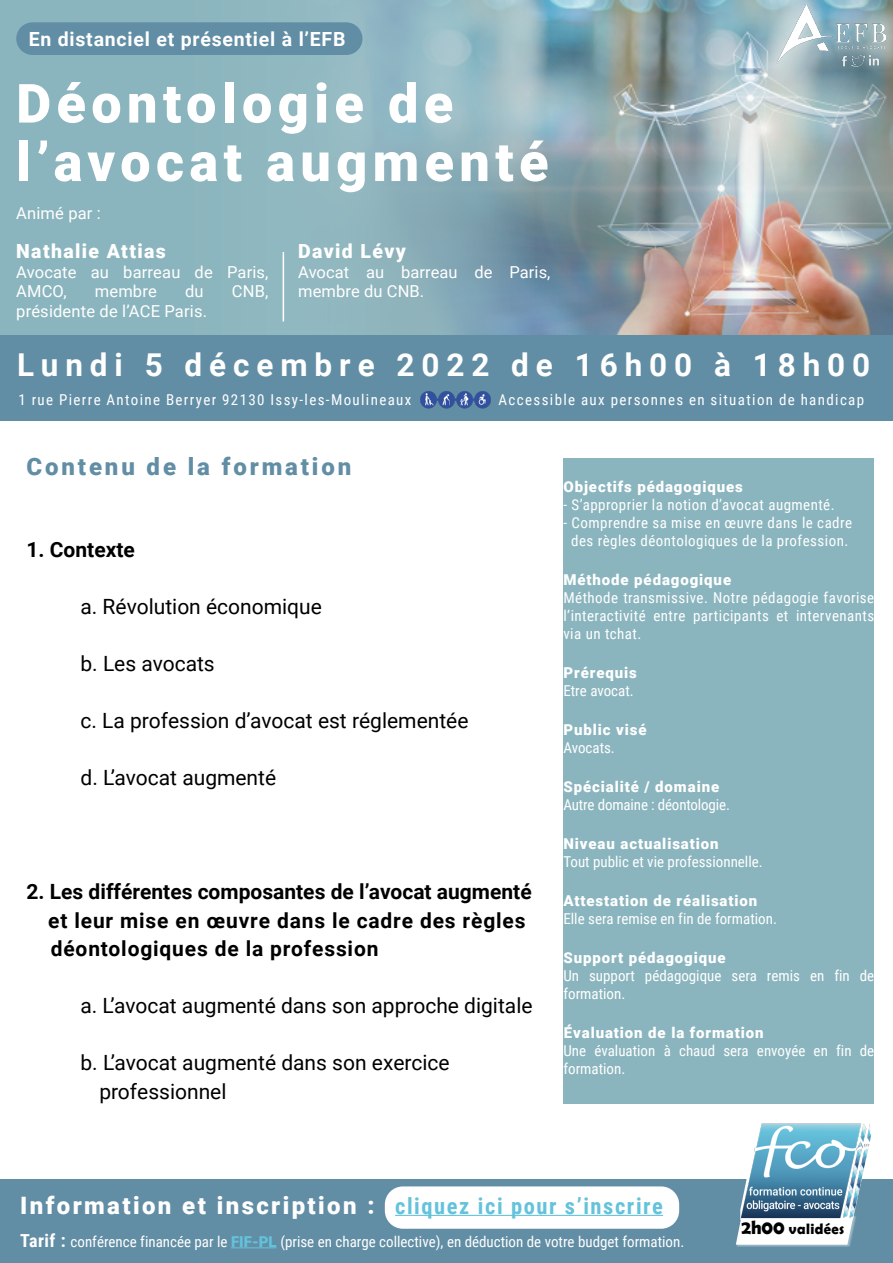
<style>
.page{position:relative;width:893px;height:1263px;background:#fff}
.page>*{position:absolute;margin:0;border:0;box-sizing:border-box;transform-origin:0 0}
.t1{font:900 54px/58.5px "Roboto";letter-spacing:.1em;color:#fff}
.t2{font:52.5px "Roboto Condensed";letter-spacing:.115em;color:#fff}
.t3{font:700 31.5px "Roboto";letter-spacing:.22em;color:#fff}
.t4{font:900 24px "Roboto";letter-spacing:.1em;color:#fff}
.t5{font:900 24px "Roboto";letter-spacing:.12em;color:#628ea5}
.t6{font:21px/28.5px "Roboto";color:#000}
.t7{font:700 21px/28.5px "Roboto";letter-spacing:.04em;color:#000}
.t8{font:700 21px "Roboto";color:#000}
.t9{font:700 19.5px "Roboto";letter-spacing:.04em;color:#fff}
.t10{font:900 19.5px "Roboto";letter-spacing:.07em;color:#fff}
.t11{font:16.5px/19.5px "Roboto";letter-spacing:.01em;color:#fff}
.t12{font:700 15.15px "Berlin Sans FB Demi";letter-spacing:.03em;color:#000;scale:.96 1}
.t13{font:15px/18px "Roboto Condensed";color:#fff}
.t14{font:900 15px "Roboto";letter-spacing:.06em;color:#fff}
.t15{font:15px/18px "Roboto Condensed";letter-spacing:.03em;color:#fff;text-align:center}
.t16{font:15px "Roboto Condensed";letter-spacing:.09em;color:#fff}
.s1{font-family:"Roboto Condensed";font-weight:700;font-size:22.5px;color:#64c2db}
.s2{font-weight:700;font-size:18px}
.s3{font-family:"Roboto";font-weight:900;color:#64c2db}
.s4{font-size:19.2px}
</style>
<div class="page">
<div style="left:563px;top:458px;width:311px;height:645px;background:#8bb5be"></div>
<div style="left:0;top:1179px;width:893px;height:84px;background:#628ea5"></div>
<div style="left:385px;top:1186px;width:294px;height:43px;background:#fff;border-radius:18px"></div>
<div style="left:736px;top:1215px;width:120px;height:32px;background:#95b2c2"></div>
<svg style="left:736px;top:1123px;width:135px;height:122px"></svg>
<img style="left:535px;top:0;width:358px;height:336px">
<div style="left:0;top:0;width:535px;height:337px;background:#8bb5be"></div>
<hr style="left:395px;top:1215px;width:268px;height:1px;background:#64c2db">
<hr style="left:231px;top:1247px;width:46px;height:1px;background:#64c2db">
<div style="left:0;top:336px;width:893px;height:85px;background:#628ea5"></div>
<img style="left:420px;top:391px;width:71px;height:17px">
<div style="left:755px;top:0;width:138px;height:86px;background:#fff;opacity:.75"></div>
<img style="left:776px;top:5px;width:109px;height:58px">
<img style="left:831px;top:45px;width:30px;height:33px">
<img style="left:846px;top:49px;width:23px;height:23px">
<svg style="left:867px;top:54px;width:13px;height:11px"></svg>
<div style="left:16px;top:22px;width:346px;height:33px;background:#628ea5;border-radius:16px"></div>
<hr style="left:283px;top:252px;width:1px;height:69px;background:#fff">
<h3 class="t9" style="left:29px;top:25px;width:318px">En distanciel et présentiel à l’EFB</h3>
<h1 class="t1" style="left:16px;top:72px;width:534px">Déontologie de l’avocat augmenté</h1>
<p class="t11" style="left:16px;top:203px;width:86px">Animé par :</p>
<h3 class="t10" style="left:16px;top:238px;width:151px">Nathalie Attias</h3>
<p class="t11" style="left:16px;top:262px;width:254px">Avocate au barreau de Paris,<br>AMCO,</p>
<h2 class="t2" style="left:135px;top:231px;width:625px">LA PROCÉDURE D’APPEL</h2>
<h3 class="t10" style="left:298px;top:238px;width:109px">David Lévy</h3>
<p class="t11" style="left:298px;top:262px;width:254px">Avocat au barreau de Paris, membre du CNB.</p>
<p class="t11" style="left:95px;top:281px;width:64px">membre</p>
<p class="t11" style="left:185px;top:281px;width:20px">du</p>
<p class="t11" style="left:232px;top:281px;width:38px">CNB,</p>
<p class="t11" style="left:16px;top:301px;width:192px">présidente de l’ACE Paris.</p>
<h3 class="t3" style="left:17px;top:343px;width:855px">Lundi 5 décembre 2022 de 16h00 à 18h00</h3>
<p class="t16" style="left:18px;top:389px;width:394px">1 rue Pierre Antoine Berryer 92130 Issy-les-Moulineaux</p>
<p class="t16" style="left:499px;top:389px;width:367px">Accessible aux personnes en situation de handicap</p>
<h3 class="t5" style="left:26px;top:449px;width:326px">Contenu de la formation</h3>
<h3 class="t8" style="left:26px;top:535px;width:110px">1. Contexte</h3>
<h3 class="t6" style="left:80px;top:592px;width:243px">a. Révolution économique</h3>
<h3 class="t6" style="left:80px;top:649px;width:136px">b. Les avocats</h3>
<h3 class="t6" style="left:80px;top:706px;width:390px">c. La profession d’avocat est réglementée</h3>
<h3 class="t6" style="left:80px;top:763px;width:197px">d. L’avocat augmenté</h3>
<h3 class="t7" style="left:48px;top:877px;width:485px;text-indent:-22px">2. Les différentes composantes de l’avocat augmenté et leur mise en œuvre dans le cadre des règles déontologiques de la profession</h3>
<h3 class="t6" style="left:80px;top:991px;width:454px">a. L’avocat augmenté dans son approche digitale</h3>
<h3 class="t6" style="left:99px;top:1048px;width:352px;text-indent:-19px">b. L’avocat augmenté dans son exercice professionnel</h3>
<p class="t14" style="left:563px;top:476px;width:181px">Objectifs pédagogiques</p>
<p class="t15" style="left:563px;top:495px;width:273px">- S’approprier la notion d’avocat augmenté.</p>
<p class="t15" style="left:563px;top:513px;width:290px">- Comprendre sa mise en œuvre dans le cadre des règles déontologiques de la profession.</p>
<p class="t14" style="left:563px;top:569px;width:169px">Méthode pédagogique</p>
<p class="t13" style="left:563px;top:588px;width:312px;text-align:justify">Méthode transmissive. Notre pédagogie favorise l’interactivité entre participants et intervenants via un tchat.</p>
<p class="t14" style="left:563px;top:662px;width:75px">Prérequis</p>
<p class="t13" style="left:563px;top:681px;width:72px">Etre avocat.</p>
<p class="t14" style="left:563px;top:719px;width:85px">Public visé</p>
<p class="t13" style="left:563px;top:738px;width:53px">Avocats.</p>
<p class="t14" style="left:563px;top:776px;width:157px">Spécialité / domaine</p>
<p class="t13" style="left:563px;top:795px;width:168px">Autre domaine : déontologie.</p>
<p class="t14" style="left:563px;top:833px;width:157px">Niveau actualisation</p>
<p class="t13" style="left:563px;top:852px;width:201px">Tout public et vie professionnelle.</p>
<p class="t14" style="left:563px;top:890px;width:195px">Attestation de réalisation</p>
<p class="t13" style="left:563px;top:909px;width:215px">Elle sera remise en fin de formation.</p>
<p class="t14" style="left:563px;top:947px;width:164px">Support pédagogique</p>
<p class="t13" style="left:563px;top:966px;width:312px">Un support pédagogique sera remis en fin de formation.</p>
<p class="t14" style="left:564px;top:1022px;width:201px">Évaluation de la formation</p>
<p class="t13" style="left:563px;top:1041px;width:312px">Une évaluation à chaud sera envoyée en fin de formation.</p>
<h3 class="t4" style="left:20px;top:1188px;width:644px">Information et inscription : <span class="s1">cliquez ici pour s’inscrire</span></h3>
<p class="t13" style="left:20px;top:1232px;width:666px"><span class="s2">Tarif :</span> conférence financée par le <span class="s3">FIF-PL</span> (prise en charge collective), en déduction de votre budget formation.</p>
<p class="t12" style="left:741px;top:1220px;width:109px"><span class="s4">2h00</span> validées</p>
</div>
